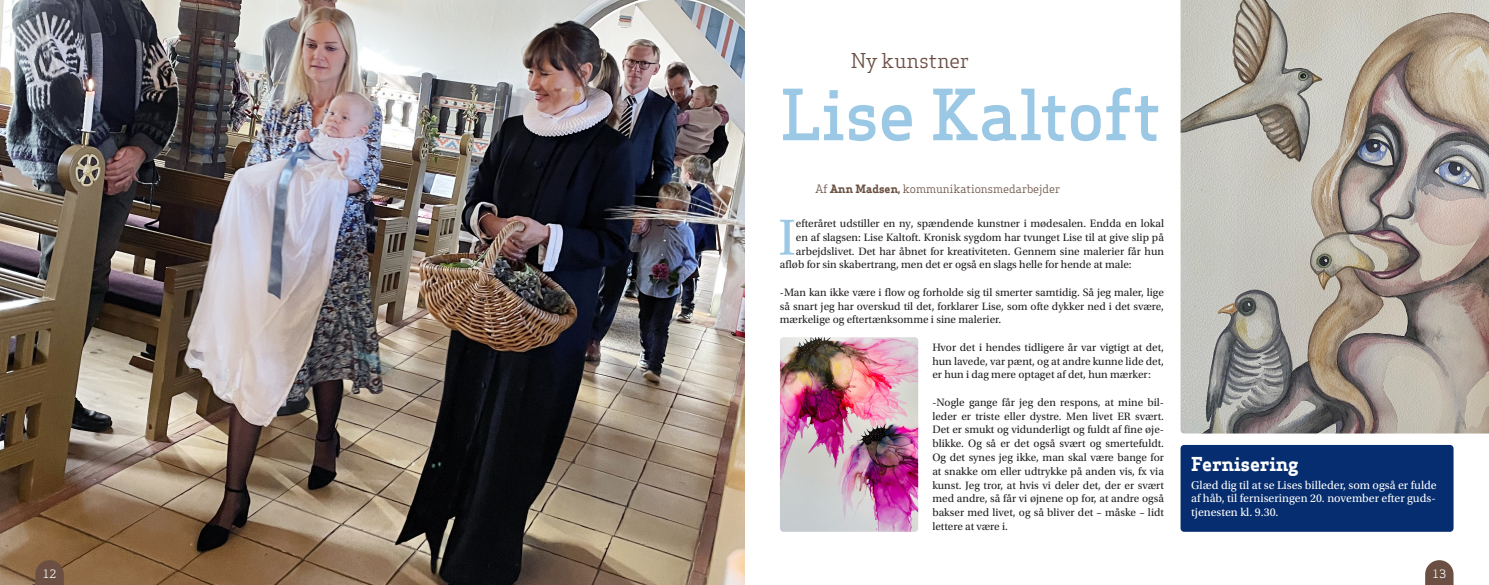
<style>
.page{position:relative;width:1489px;height:585px;background:#fff}
.page>*{position:absolute;margin:0;border:0;box-sizing:border-box;transform-origin:0 0}
.t1{font:500 68.75px "Apex Serif";letter-spacing:-.005em;color:#9bc9e5}
.t2{font:53.38px "Utopia Std";color:#9bc9e5}
.t3{font:20px "Apex Serif";letter-spacing:.005em;color:#6a4f42}
.t4{font:700 18.75px "Apex Serif";color:#fff}
.t5{font:11.88px/13.8px "Utopia Std";color:#fff;text-align:justify}
.t6{font:11.25px/13.8px "Utopia Std";color:#231f20;text-align:justify}
.t7{font:11.25px "Apex Serif";color:#6a4f42}
.t8{font:11.25px "Apex Serif";color:#fff}
.s1{font-weight:700}
</style>
<div class="page">
<img style="left:0;top:0;width:744px;height:585px">
<img style="left:1180px;top:0;width:308px;height:433px">
<img style="left:780px;top:337px;width:138px;height:194px">
<svg style="left:35px;top:560px;width:29px;height:25px"></svg>
<svg style="left:1425px;top:560px;width:28px;height:25px"></svg>
<div style="left:1180px;top:445px;width:273px;height:86px;background:#052d6f;border-radius:4px"></div>
<h3 class="t3" style="left:850px;top:48px;width:120px">Ny kunstner</h3>
<h1 class="t1" style="left:780px;top:71px;width:383px">Lise Kaltoft</h1>
<p class="t7" style="left:815px;top:181px;width:246px">Af <span class="s1">Ann Madsen,</span> kommunikationsmedarbejder</p>
<h2 class="t2" style="left:778px;top:208px;width:19px">I</h2>
<p class="t6" style="left:796px;top:217px;width:369px">efteråret udstiller en ny, spændende kunstner i mødesalen. Endda en lokal</p>
<p class="t6" style="left:796px;top:230px;width:369px">en af slagsen: Lise Kaltoft. Kronisk sygdom har tvunget Lise til at give slip på</p>
<p class="t6" style="left:796px;top:244px;width:369px">arbejdslivet. Det har åbnet for kreativiteten. Gennem sine malerier får hun</p>
<p class="t6" style="left:780px;top:258px;width:353px">afløb for sin skabertrang, men det er også en slags helle for hende at male:</p>
<p class="t6" style="left:780px;top:285px;width:385px">-Man kan ikke være i flow og forholde sig til smerter samtidig. Så jeg maler, lige så snart jeg har overskud til det, forklarer Lise, som ofte dykker ned i det svære, mærkelige og eftertænksomme i sine malerier.</p>
<p class="t6" style="left:932px;top:340px;width:233px">Hvor det i hendes tidligere år var vigtigt at det, hun lavede, var pænt, og at andre kunne lide det, er hun i dag mere optaget af det, hun mærker:</p>
<p class="t6" style="left:932px;top:395px;width:233px">-Nogle gange får jeg den respons, at mine bil&shy;leder er triste eller dystre. Men livet ER svært.<br>Det er smukt og vidunderligt og fuldt af fine øje&shy;blikke. Og så er det også svært og smertefuldt.<br>Og det synes jeg ikke, man skal være bange for at snakke om eller udtrykke på anden vis, fx via kunst. Jeg tror, at hvis vi deler det, der er svært med andre, så får vi øjnene op for, at andre også bakser med livet, og så bliver det – måske – lidt lettere at være i.</p>
<h3 class="t4" style="left:1191px;top:452px;width:109px">Fernisering</h3>
<p class="t5" style="left:1191px;top:478px;width:247px">Glæd dig til at se Lises billeder, som også er fulde af håb, til ferniseringen 20. november efter guds&shy;tjenesten kl. 9.30.</p>
<p class="t8" style="left:43px;top:566px;width:15px">12</p>
<p class="t8" style="left:1432px;top:566px;width:15px">13</p>
</div>
